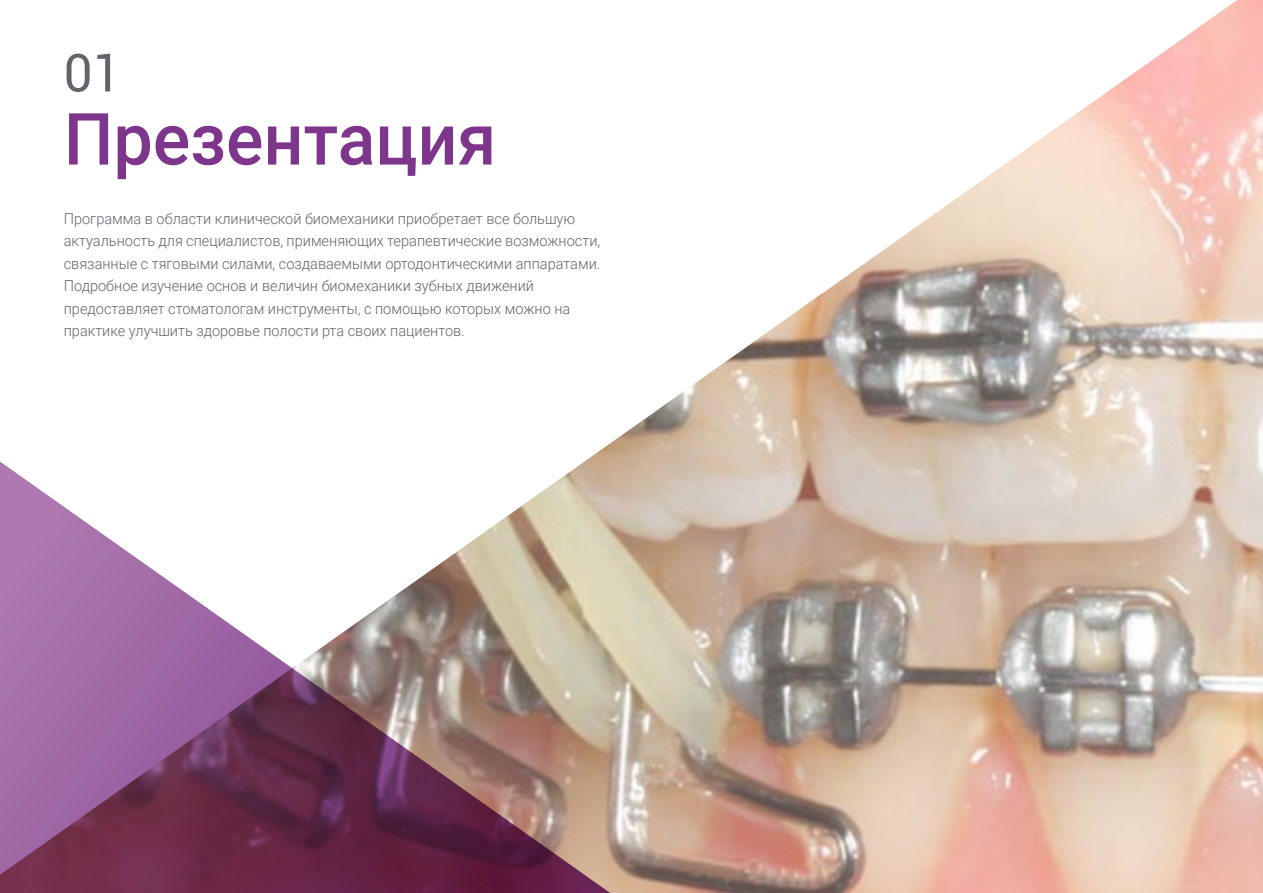
<style>
.page{position:relative;width:1263px;height:893px;background:#fff}
.page>*{position:absolute;margin:0;border:0;box-sizing:border-box;transform-origin:0 0}
.t1{font:500 72px "Roboto";color:#7e358c}
.t2{font:52.5px "Roboto";color:#61646a}
.t3{font:300 15px/22.5px "Roboto";color:#61646a}
</style>
<div class="page">
<img style="left:606px;top:0;width:657px;height:893px">
<svg style="left:0;top:446px;width:640px;height:447px"></svg>
<h2 class="t2" style="left:64px;top:36px;width:59px">01</h2>
<h1 class="t1" style="left:64px;top:89px;width:434px">Презентация</h1>
<p class="t3" style="left:64px;top:207px;width:538px">Программа в области клинической биомеханики приобретает все большую актуальность для специалистов, применяющих терапевтические возможности, связанные с тяговыми силами, создаваемыми ортодонтическими аппаратами.<br>Подробное изучение основ и величин биомеханики зубных движений предоставляет стоматологам инструменты, с помощью которых можно на практике улучшить здоровье полости рта своих пациентов.</p>
</div>
